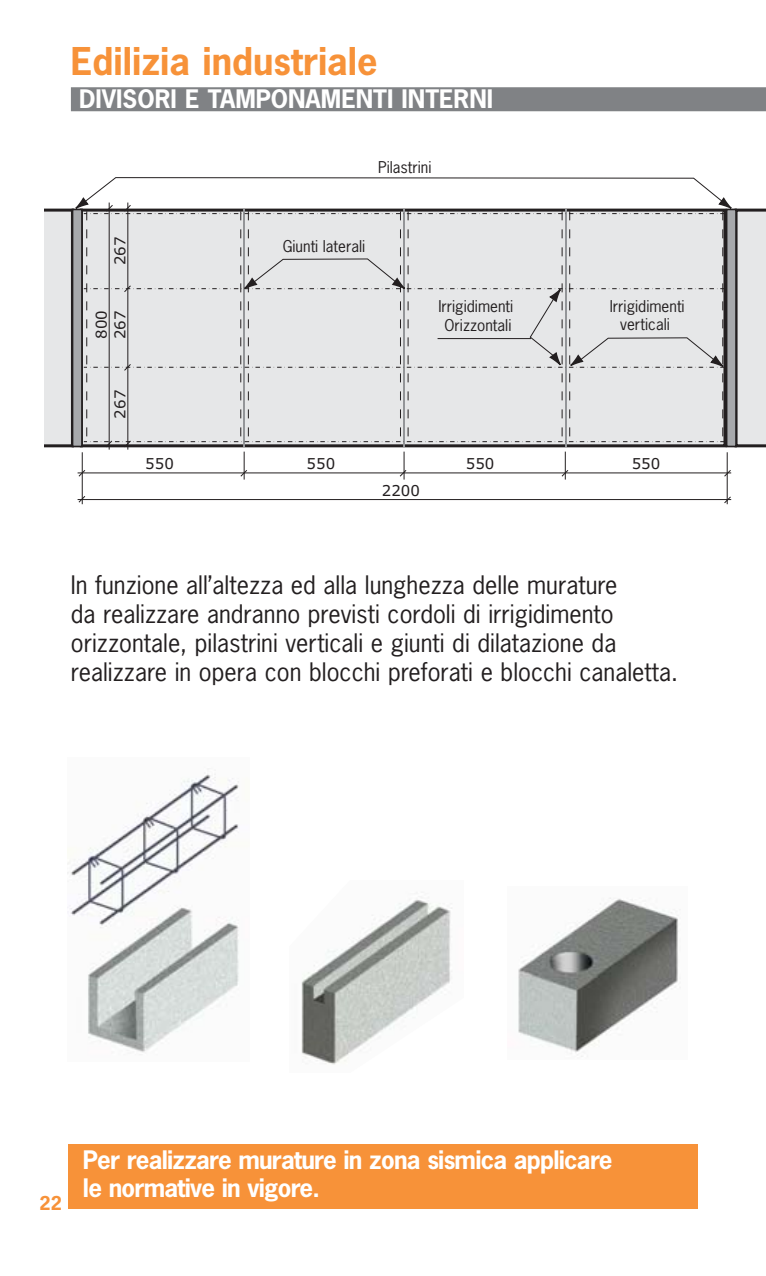
<style>
.page{position:relative;width:766px;height:1276px;background:#fff}
.page>*{position:absolute;margin:0;border:0;box-sizing:border-box;transform-origin:0 0}
.t1{font:700 36px "News Gothic";color:#f79239}
.t2{font:24px/28.8px "News Gothic";color:#231f20}
.t3{font:700 24px/28.8px "News Gothic";letter-spacing:-.03em;color:#fff}
.t4{font:700 24px "News Gothic";color:#fff}
.t5{font:700 18px "News Gothic";color:#f79239}
.t6{font:15.3px/18.3px "News Gothic";color:#231f20;text-align:center}
.t7{font:15px "Verdana";color:#231f20}
</style>
<div class="page">
<img style="left:301px;top:897px;width:151px;height:168px">
<img style="left:68px;top:768px;width:171px;height:287px">
<img style="left:518px;top:897px;width:163px;height:160px">
<div style="left:32px;top:210px;width:40px;height:236px;background:#e6e7e8"></div>
<hr style="left:82px;top:452px;width:1px;height:52px;background:#231f20">
<hr style="left:726px;top:452px;width:1px;height:52px;background:#231f20">
<hr style="left:78px;top:499px;width:653px;height:1px;background:#231f20">
<svg style="left:78px;top:495px;width:8px;height:8px"></svg>
<svg style="left:723px;top:496px;width:8px;height:8px"></svg>
<div style="left:15px;top:188px;width:29px;height:281px;background:#fff"></div>
<svg style="left:67px;top:177px;width:698px;height:302px"></svg>
<hr style="left:437px;top:338px;width:94px;height:1px;background:#231f20">
<div style="left:71px;top:87px;width:694px;height:24px;background:#808285"></div>
<div style="left:68px;top:1144px;width:629px;height:64px;background:#f79239"></div>
<h1 class="t1" style="left:71px;top:45px;width:308px">Edilizia industriale</h1>
<p class="t4" style="left:79px;top:88px;width:415px">DIVISORI E TAMPONAMENTI INTERNI</p>
<p class="t6" style="left:378px;top:159px;width:55px">Pilastrini</p>
<p class="t7" style="left:114px;top:265px;width:30px;rotate:-90deg">267</p>
<p class="t7" style="left:95px;top:339px;width:30px;rotate:-90deg">800</p>
<p class="t7" style="left:114px;top:339px;width:30px;rotate:-90deg">267</p>
<p class="t6" style="left:283px;top:238px;width:84px">Giunti laterali</p>
<p class="t6" style="left:438px;top:298px;width:76px">Irrigidimenti<br>Orizzontali</p>
<p class="t6" style="left:609px;top:298px;width:76px">Irrigidimenti verticali</p>
<p class="t7" style="left:114px;top:418px;width:30px;rotate:-90deg">267</p>
<p class="t7" style="left:145px;top:457px;width:30px">550</p>
<p class="t7" style="left:306px;top:457px;width:30px">550</p>
<p class="t7" style="left:382px;top:484px;width:40px">2200</p>
<p class="t7" style="left:465px;top:457px;width:30px">550</p>
<p class="t7" style="left:631px;top:457px;width:30px">550</p>
<p class="t2" style="left:71px;top:572px;width:608px">In funzione all’altezza ed alla lunghezza delle murature<br>da realizzare andranno previsti cordoli di irrigidimento orizzontale, pilastrini verticali e giunti di dilatazione da realizzare in opera con blocchi preforati e blocchi canaletta.</p>
<p class="t5" style="left:39px;top:1195px;width:24px">22</p>
<p class="t3" style="left:83px;top:1146px;width:531px">Per realizzare murature in zona sismica applicare le normative in vigore.</p>
</div>
